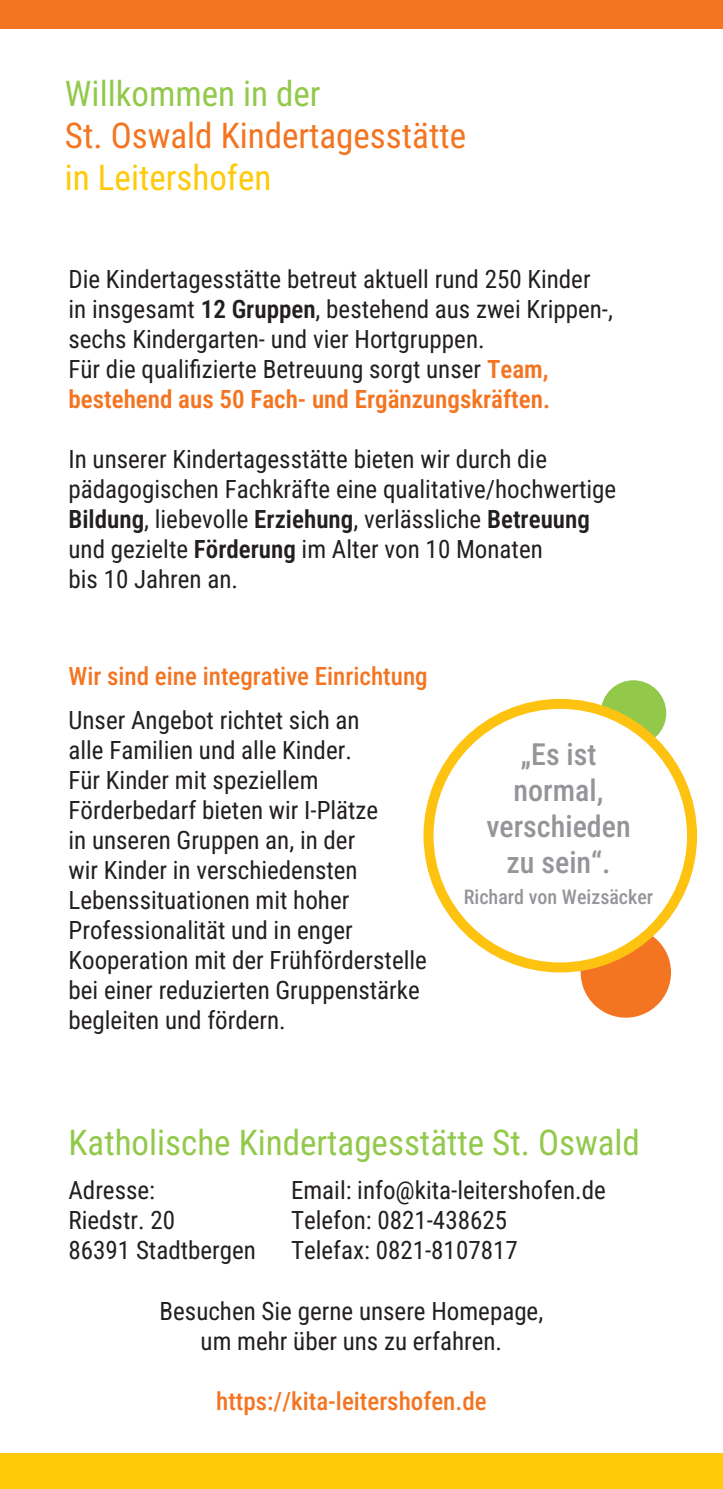
<style>
.page{position:relative;width:723px;height:1489px;background:#fff}
.page>*{position:absolute;margin:0;border:0;box-sizing:border-box;transform-origin:0 0}
.t1{font:35px/42px "Roboto Condensed";color:#f47521}
.t2{font:35px "Roboto Condensed";color:#92c94b}
.t3{font:30px/36px "Roboto Condensed";color:#939598;text-align:center}
.t4{font:25px/30px "Roboto Condensed";color:#231f20}
.t5{font:25px "Roboto Condensed";color:#f47521}
.t6{font:20px "Roboto Condensed";color:#939598}
.s1{color:#92c94b}
.s2{color:#feca0a}
.s3{color:#f47521}
</style>
<div class="page">
<div style="left:0;top:1453px;width:723px;height:35px;background:#feca0a"></div>
<div style="left:0;top:0;width:723px;height:28px;background:#f47521"></div>
<div style="left:581px;top:927px;width:90px;height:90px;background:#f47521;border-radius:50%"></div>
<div style="left:601px;top:680px;width:65px;height:65px;background:#92c94b;border-radius:50%"></div>
<div style="left:428px;top:703px;width:264px;height:264px;background:#fff;border-radius:50%"></div>
<div style="left:423px;top:698px;width:274px;height:274px;border:10px solid #fec210;border-radius:50%"></div>
<p class="t1" style="left:65px;top:71px;width:403px"><span class="s1">Willkommen in der<br></span>St. Oswald Kindertagesstätte <span class="s2">in Leitershofen</span></p>
<p class="t4" style="left:69px;top:263px;width:546px">Die Kindertagesstätte betreut aktuell rund 250 Kinder in insgesamt 12 Gruppen, bestehend aus zwei Krippen-, sechs Kindergarten- und vier Hortgruppen.<br>Für die qualifizierte Betreuung sorgt unser <span class="s3">Team, bestehend aus 50 Fach- und Ergänzungskräften.</span></p>
<p class="t4" style="left:69px;top:443px;width:549px">In unserer Kindertagesstätte bieten wir durch die pädagogischen Fachkräfte eine qualitative/hochwertige Bildung, liebevolle Erziehung, verlässliche Betreuung und gezielte Förderung im Alter von 10 Monaten<br>bis 10 Jahren an.</p>
<p class="t5" style="left:69px;top:658px;width:361px">Wir sind eine integrative Einrichtung</p>
<p class="t4" style="left:69px;top:704px;width:360px">Unser Angebot richtet sich an<br>alle Familien und alle Kinder.<br>Für Kinder mit speziellem<br>Förderbedarf bieten wir I-Plätze<br>in unseren Gruppen an, in der<br>wir Kinder in verschiedensten<br>Lebenssituationen mit hoher<br>Professionalität und in enger<br>Kooperation mit der Frühförderstelle bei einer reduzierten Gruppenstärke begleiten und fördern.</p>
<p class="t3" style="left:486px;top:735px;width:146px">„Es ist normal, verschieden zu sein“.</p>
<p class="t6" style="left:464px;top:883px;width:191px">Richard von Weizsäcker</p>
<p class="t2" style="left:69px;top:1117px;width:573px">Katholische Kindertagesstätte St. Oswald</p>
<p class="t4" style="left:69px;top:1174px;width:88px">Adresse:</p>
<p class="t4" style="left:291px;top:1174px;width:316px">Email: info@kita-leitershofen.de</p>
<p class="t4" style="left:69px;top:1204px;width:108px">Riedstr. 20</p>
<p class="t4" style="left:291px;top:1204px;width:217px">Telefon: 0821-438625</p>
<p class="t4" style="left:69px;top:1234px;width:189px">86391 Stadtbergen</p>
<p class="t4" style="left:291px;top:1234px;width:228px">Telefax: 0821-8107817</p>
<p class="t4" style="left:160px;top:1295px;width:385px;text-align:center">Besuchen Sie gerne unsere Homepage, um mehr über uns zu erfahren.</p>
<p class="t5" style="left:216px;top:1383px;width:272px">https://kita-leitershofen.de</p>
</div>
